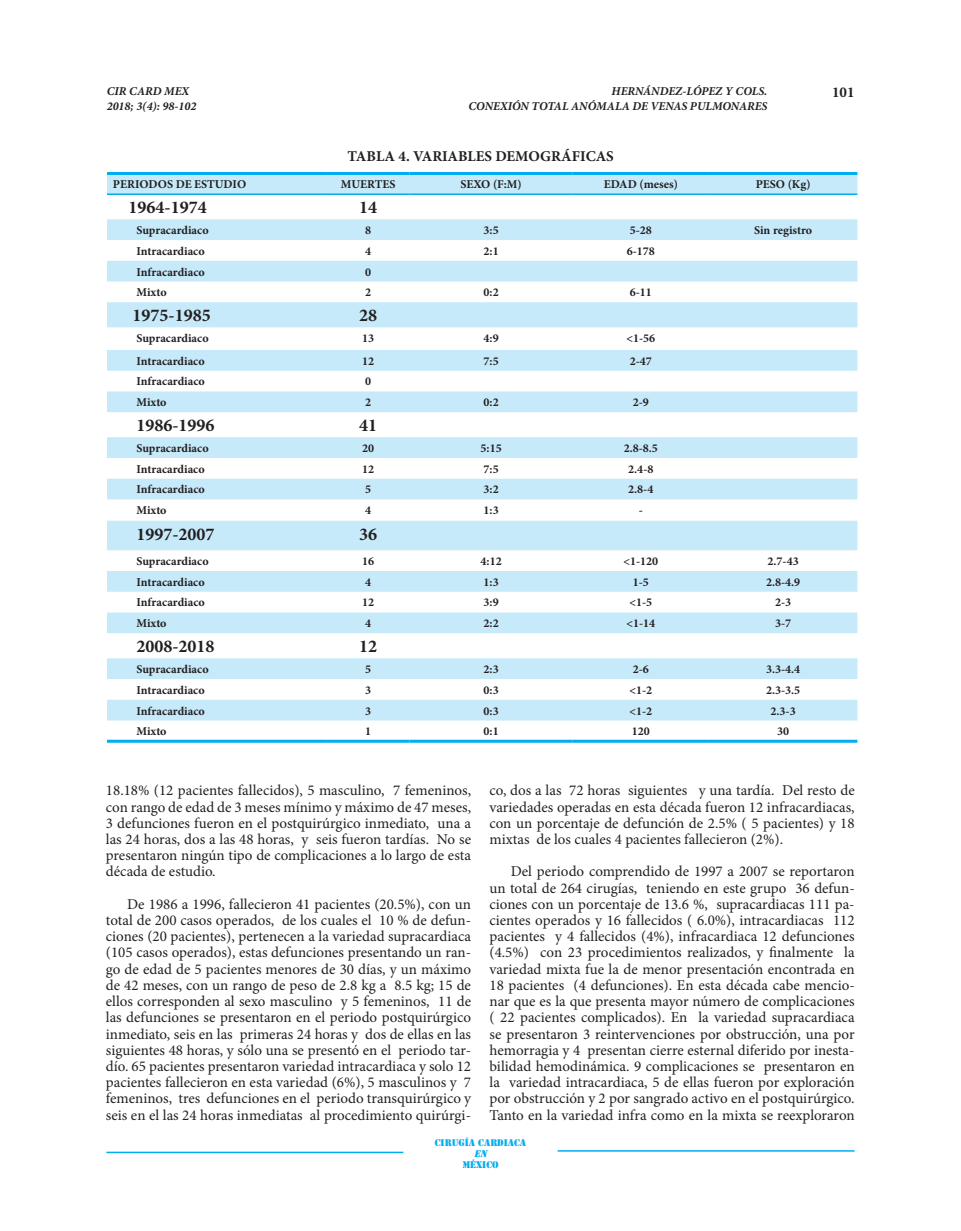
<style>
.page{position:relative;width:961px;height:1231px;background:#fff}
.page>*{position:absolute;margin:0;border:0;box-sizing:border-box;transform-origin:0 0}
.t1{font:700 18px "Minion Pro";color:#231f20}
.t2{font:15px/16.2px "Minion Pro";color:#231f20;text-align:justify}
.t3{font:700 15px "Minion Pro";color:#231f20}
.t4{font:700 12px "Minion Pro";color:#231f20}
.t5{font:italic 700 12px/15px "Minion Pro";color:#231f20}
.t6{font:9px "Stencil Std";color:#00aeef}
.t7{font:italic 9px "Stencil Std";color:#00aeef}
</style>
<div class="page">
<hr style="left:106px;top:1151px;width:297px;height:2px;background:#00aeef">
<hr style="left:557px;top:1150px;width:297px;height:1px;background:#00aeef">
<svg style="left:107px;top:175px;width:750px;height:545px"></svg>
<hr style="left:107px;top:172px;width:220px;height:3px;background:#00aeef">
<hr style="left:327px;top:172px;width:82px;height:3px;background:#00aeef">
<hr style="left:409px;top:172px;width:164px;height:3px;background:#00aeef">
<hr style="left:573px;top:172px;width:136px;height:3px;background:#00aeef">
<hr style="left:709px;top:172px;width:148px;height:3px;background:#00aeef">
<hr style="left:107px;top:739px;width:220px;height:3px;background:#00aeef">
<hr style="left:327px;top:739px;width:82px;height:3px;background:#00aeef">
<hr style="left:409px;top:739px;width:164px;height:3px;background:#00aeef">
<hr style="left:573px;top:739px;width:136px;height:3px;background:#00aeef">
<hr style="left:709px;top:739px;width:148px;height:3px;background:#00aeef">
<hr style="left:107px;top:193px;width:220px;height:2px;background:#00aeef">
<hr style="left:327px;top:193px;width:82px;height:2px;background:#00aeef">
<hr style="left:409px;top:193px;width:164px;height:2px;background:#00aeef">
<hr style="left:573px;top:193px;width:136px;height:2px;background:#00aeef">
<hr style="left:709px;top:193px;width:148px;height:2px;background:#00aeef">
<p class="t5" style="left:107px;top:83px;width:91px">CIR CARD MEX<br>2018; 3(4): 98-102</p>
<p class="t5" style="left:468px;top:83px;width:300px;text-align:right">HERNÁNDEZ-LÓPEZ Y COLS.<br>CONEXIÓN TOTAL ANÓMALA DE VENAS PULMONARES</p>
<p class="t3" style="left:832px;top:81px;width:24px">101</p>
<p class="t3" style="left:347px;top:145px;width:268px">TABLA 4. VARIABLES DEMOGRÁFICAS</p>
<p class="t4" style="left:113px;top:176px;width:135px">PERIODOS DE ESTUDIO</p>
<p class="t4" style="left:341px;top:176px;width:56px">MUERTES</p>
<p class="t4" style="left:460px;top:176px;width:63px">SEXO (F:M)</p>
<p class="t4" style="left:604px;top:176px;width:76px">EDAD (meses)</p>
<p class="t4" style="left:755px;top:176px;width:56px">PESO (Kg)</p>
<p class="t1" style="left:129px;top:195px;width:80px">1964-1974</p>
<p class="t1" style="left:359px;top:195px;width:19px">14</p>
<p class="t4" style="left:136px;top:222px;width:74px">Supracardiaco</p>
<p class="t4" style="left:365px;top:222px;width:7px">8</p>
<p class="t4" style="left:483px;top:222px;width:17px">3:5</p>
<p class="t4" style="left:630px;top:222px;width:24px">5-28</p>
<p class="t4" style="left:754px;top:222px;width:60px">Sin registro</p>
<p class="t4" style="left:136px;top:242px;width:70px">Intracardiaco</p>
<p class="t4" style="left:365px;top:242px;width:7px">4</p>
<p class="t4" style="left:483px;top:242px;width:17px">2:1</p>
<p class="t4" style="left:627px;top:242px;width:30px">6-178</p>
<p class="t4" style="left:136px;top:263px;width:70px">Infracardiaco</p>
<p class="t4" style="left:365px;top:263px;width:7px">0</p>
<p class="t4" style="left:136px;top:284px;width:32px">Mixto</p>
<p class="t4" style="left:365px;top:284px;width:7px">2</p>
<p class="t4" style="left:483px;top:284px;width:17px">0:2</p>
<p class="t4" style="left:629px;top:284px;width:24px">6-11</p>
<p class="t1" style="left:132px;top:303px;width:80px">1975-1985</p>
<p class="t1" style="left:359px;top:303px;width:19px">28</p>
<p class="t4" style="left:136px;top:330px;width:74px">Supracardiaco</p>
<p class="t4" style="left:362px;top:330px;width:13px">13</p>
<p class="t4" style="left:483px;top:330px;width:17px">4:9</p>
<p class="t4" style="left:626px;top:330px;width:30px">&lt;1-56</p>
<p class="t4" style="left:136px;top:352px;width:70px">Intracardiaco</p>
<p class="t4" style="left:362px;top:352px;width:13px">12</p>
<p class="t4" style="left:483px;top:352px;width:17px">7:5</p>
<p class="t4" style="left:629px;top:352px;width:24px">2-47</p>
<p class="t4" style="left:136px;top:373px;width:70px">Infracardiaco</p>
<p class="t4" style="left:365px;top:373px;width:7px">0</p>
<p class="t4" style="left:136px;top:394px;width:32px">Mixto</p>
<p class="t4" style="left:365px;top:394px;width:7px">2</p>
<p class="t4" style="left:483px;top:394px;width:17px">0:2</p>
<p class="t4" style="left:632px;top:394px;width:18px">2-9</p>
<p class="t1" style="left:136px;top:413px;width:80px">1986-1996</p>
<p class="t1" style="left:359px;top:413px;width:19px">41</p>
<p class="t4" style="left:136px;top:440px;width:74px">Supracardiaco</p>
<p class="t4" style="left:362px;top:440px;width:13px">20</p>
<p class="t4" style="left:480px;top:440px;width:23px">5:15</p>
<p class="t4" style="left:623px;top:440px;width:36px">2.8-8.5</p>
<p class="t4" style="left:136px;top:460px;width:70px">Intracardiaco</p>
<p class="t4" style="left:362px;top:460px;width:13px">12</p>
<p class="t4" style="left:483px;top:460px;width:17px">7:5</p>
<p class="t4" style="left:628px;top:460px;width:27px">2.4-8</p>
<p class="t4" style="left:136px;top:481px;width:70px">Infracardiaco</p>
<p class="t4" style="left:365px;top:481px;width:7px">5</p>
<p class="t4" style="left:483px;top:481px;width:17px">3:2</p>
<p class="t4" style="left:628px;top:481px;width:27px">2.8-4</p>
<p class="t4" style="left:136px;top:502px;width:32px">Mixto</p>
<p class="t4" style="left:365px;top:502px;width:7px">4</p>
<p class="t4" style="left:483px;top:502px;width:17px">1:3</p>
<p class="t4" style="left:638px;top:502px;width:6px">-</p>
<p class="t1" style="left:136px;top:521px;width:80px">1997-2007</p>
<p class="t1" style="left:359px;top:521px;width:19px">36</p>
<p class="t4" style="left:136px;top:553px;width:74px">Supracardiaco</p>
<p class="t4" style="left:362px;top:553px;width:13px">16</p>
<p class="t4" style="left:480px;top:553px;width:23px">4:12</p>
<p class="t4" style="left:623px;top:553px;width:36px">&lt;1-120</p>
<p class="t4" style="left:767px;top:553px;width:33px">2.7-43</p>
<p class="t4" style="left:136px;top:573px;width:70px">Intracardiaco</p>
<p class="t4" style="left:365px;top:573px;width:7px">4</p>
<p class="t4" style="left:483px;top:573px;width:17px">1:3</p>
<p class="t4" style="left:632px;top:573px;width:18px">1-5</p>
<p class="t4" style="left:766px;top:573px;width:36px">2.8-4.9</p>
<p class="t4" style="left:136px;top:594px;width:70px">Infracardiaco</p>
<p class="t4" style="left:362px;top:594px;width:13px">12</p>
<p class="t4" style="left:483px;top:594px;width:17px">3:9</p>
<p class="t4" style="left:629px;top:594px;width:24px">&lt;1-5</p>
<p class="t4" style="left:775px;top:594px;width:18px">2-3</p>
<p class="t4" style="left:136px;top:615px;width:32px">Mixto</p>
<p class="t4" style="left:365px;top:615px;width:7px">4</p>
<p class="t4" style="left:483px;top:615px;width:17px">2:2</p>
<p class="t4" style="left:626px;top:615px;width:30px">&lt;1-14</p>
<p class="t4" style="left:775px;top:615px;width:18px">3-7</p>
<p class="t1" style="left:136px;top:634px;width:80px">2008-2018</p>
<p class="t1" style="left:359px;top:634px;width:19px">12</p>
<p class="t4" style="left:136px;top:660px;width:74px">Supracardiaco</p>
<p class="t4" style="left:365px;top:660px;width:7px">5</p>
<p class="t4" style="left:483px;top:660px;width:17px">2:3</p>
<p class="t4" style="left:633px;top:660px;width:18px">2-6</p>
<p class="t4" style="left:766px;top:660px;width:36px">3.3-4.4</p>
<p class="t4" style="left:136px;top:681px;width:70px">Intracardiaco</p>
<p class="t4" style="left:365px;top:681px;width:7px">3</p>
<p class="t4" style="left:483px;top:681px;width:17px">0:3</p>
<p class="t4" style="left:629px;top:681px;width:24px">&lt;1-2</p>
<p class="t4" style="left:766px;top:681px;width:36px">2.3-3.5</p>
<p class="t4" style="left:136px;top:702px;width:70px">Infracardiaco</p>
<p class="t4" style="left:365px;top:702px;width:7px">3</p>
<p class="t4" style="left:483px;top:702px;width:17px">0:3</p>
<p class="t4" style="left:629px;top:702px;width:24px">&lt;1-2</p>
<p class="t4" style="left:770px;top:702px;width:27px">2.3-3</p>
<p class="t4" style="left:136px;top:723px;width:32px">Mixto</p>
<p class="t4" style="left:365px;top:723px;width:7px">1</p>
<p class="t4" style="left:483px;top:723px;width:17px">0:1</p>
<p class="t4" style="left:632px;top:723px;width:19px">120</p>
<p class="t4" style="left:777px;top:723px;width:13px">30</p>
<p class="t2" style="left:106px;top:782px;width:366px">18.18% (12 pacientes fallecidos), 5 masculino, 7 femeninos, con rango de edad de 3 meses mínimo y máximo de 47 meses, 3 defunciones fueron en el postquirúrgico inmediato, una a las 24 horas, dos a las 48 horas, y seis fueron tardías. No se presentaron ningún tipo de complicaciones a lo largo de esta década de estudio.</p>
<p class="t2" style="left:106px;top:896px;width:367px;text-indent:21px">De 1986 a 1996, fallecieron 41 pacientes (20.5%), con un total de 200 casos operados, de los cuales el 10 % de defun&shy;ciones (20 pacientes), pertenecen a la variedad supracardiaca (105 casos operados), estas defunciones presentando un ran&shy;go de edad de 5 pacientes menores de 30 días, y un máximo de 42 meses, con un rango de peso de 2.8 kg a 8.5 kg; 15 de ellos corresponden al sexo masculino y 5 femeninos, 11 de las defunciones se presentaron en el periodo postquirúrgico inmediato, seis en las primeras 24 horas y dos de ellas en las siguientes 48 horas, y sólo una se presentó en el periodo tar&shy;dío. 65 pacientes presentaron variedad intracardiaca y solo 12 pacientes fallecieron en esta variedad (6%), 5 masculinos y 7 femeninos, tres defunciones en el periodo transquirúrgico y seis en el las 24 horas inmediatas al procedimiento quirúrgi-</p>
<p class="t2" style="left:489px;top:782px;width:367px">co, dos a las 72 horas siguientes y una tardía. Del resto de variedades operadas en esta década fueron 12 infracardiacas, con un porcentaje de defunción de 2.5% ( 5 pacientes) y 18 mixtas de los cuales 4 pacientes fallecieron (2%).</p>
<p class="t2" style="left:489px;top:863px;width:367px;text-indent:21px">Del periodo comprendido de 1997 a 2007 se reportaron un total de 264 cirugías, teniendo en este grupo 36 defun&shy;ciones con un porcentaje de 13.6 %, supracardiacas 111 pa&shy;cientes operados y 16 fallecidos ( 6.0%), intracardiacas 112 pacientes y 4 fallecidos (4%), infracardiaca 12 defunciones (4.5%) con 23 procedimientos realizados, y finalmente la variedad mixta fue la de menor presentación encontrada en 18 pacientes (4 defunciones). En esta década cabe mencio&shy;nar que es la que presenta mayor número de complicaciones ( 22 pacientes complicados). En la variedad supracardiaca se presentaron 3 reintervenciones por obstrucción, una por hemorragia y 4 presentan cierre esternal diferido por inesta&shy;bilidad hemodinámica. 9 complicaciones se presentaron en la variedad intracardiaca, 5 de ellas fueron por exploración por obstrucción y 2 por sangrado activo en el postquirúrgico.<br>Tanto en la variedad infra como en la mixta se reexploraron</p>
<p class="t6" style="left:435px;top:1137px;width:93px">CIRUGÍA CARDIACA</p>
<p class="t7" style="left:474px;top:1147px;width:17px">EN</p>
<p class="t6" style="left:462px;top:1159px;width:38px">MÉXICO</p>
</div>
